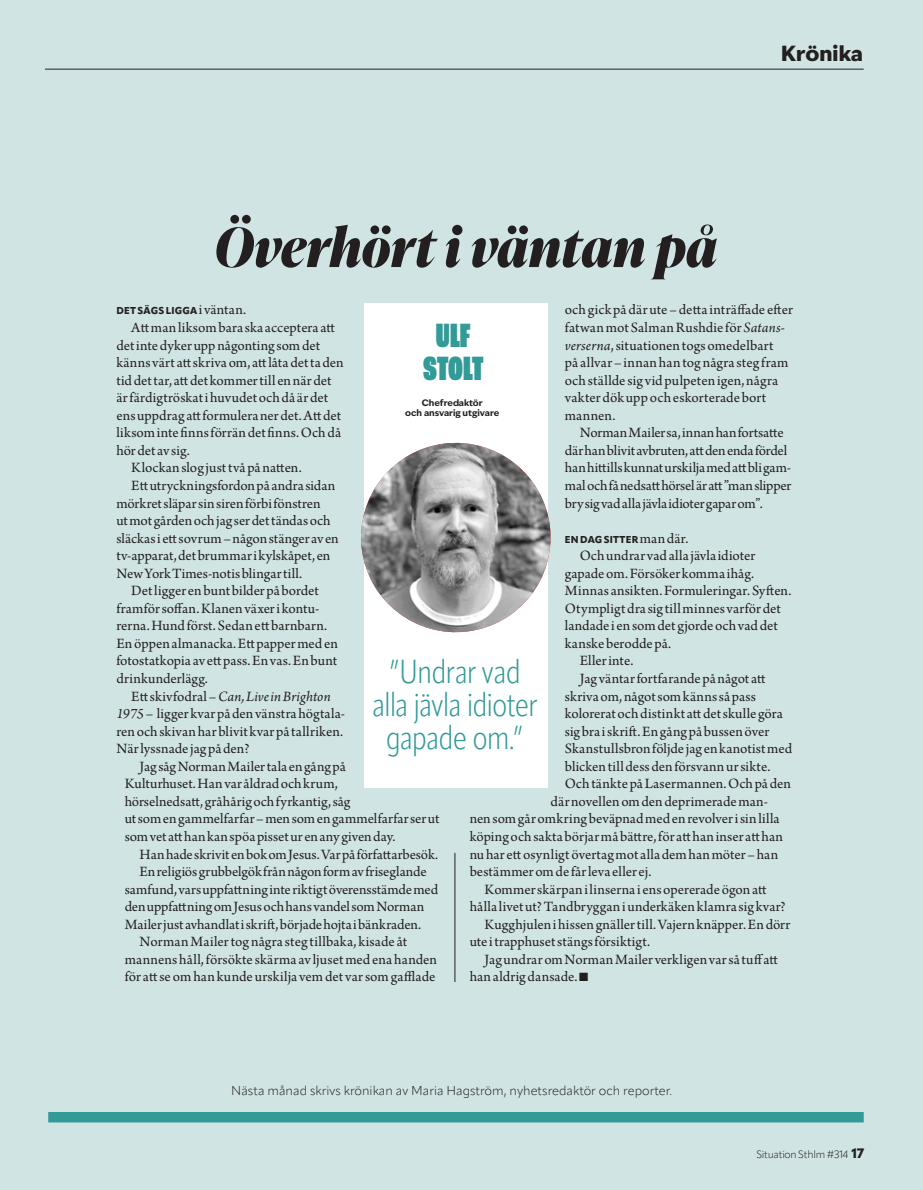
<style>
.page{position:relative;width:923px;height:1190px;background:#fff}
.page>*{position:absolute;margin:0;border:0;box-sizing:border-box;transform-origin:0 0}
.t1{font:italic 700 54px "Ivy Presto Display";letter-spacing:-.005em;color:#231f20}
.t2{font:900 extra-condensed 35.4px/32.2px "Roc Grotesk";color:#329a97;text-align:center}
.t3{font:300 33px/33px "Apparat Cond";letter-spacing:-.015em;color:#329a97;text-align:center}
.t4{font:800 21px "Ivy Epic";letter-spacing:.005em;color:#231f20}
.t5{font:15px/17.5px "Arno Pro";color:#231f20}
.t6{font:italic 15px "Arno Pro";letter-spacing:.005em;color:#231f20}
.t7{font:15px "Arno Pro";letter-spacing:.02em;color:#231f20}
.t8{font:300 12.75px "Apparat";color:#231f20}
.t9{font:300 12px "Apparat";color:#231f20}
.t10{font:300 10.5px "Apparat";letter-spacing:-.02em;color:#231f20}
.t11{font:800 9.9px "Apparat";letter-spacing:.02em;color:#231f20}
.t12{font:700 9px/10.8px "Ivy Epic";color:#231f20;text-align:center}
.s1{font-family:"Ivy Epic";font-weight:800;font-size:21px}
.s2{font-style:italic}
.s3{font-family:"Arno Pro";font-weight:400;font-size:15px}
.s4{font-style:normal}
.s5{font-weight:800;font-size:13.5px}
</style>
<div class="page">
<div style="left:0;top:0;width:922px;height:1190px;background:#d1e4e4"></div>
<hr style="left:45px;top:69px;width:818px;height:1px;background:#231f20">
<div style="left:48px;top:1112px;width:815px;height:10px;background:#329a97"></div>
<div style="left:363px;top:303px;width:184px;height:485px;background:#fff"></div>
<img style="left:361px;top:443px;width:190px;height:195px">
<hr style="left:454px;top:853px;width:1px;height:129px;background:#231f20">
<h3 class="t4" style="left:781px;top:39px;width:83px">Krönika</h3>
<p class="t9" style="left:772px;top:49px;width:92px">XXXX <span class="s1">XXxx</span></p>
<h1 class="t1" style="left:214px;top:208px;width:504px">Överhört i väntan på</h1>
<p class="t5" style="left:564px;top:302px;width:230px">och gick på där ute – detta inträffade efter fatwan mot Salman Rushdie för <span class="s2">Satans&shy;verserna</span>, situationen togs omedelbart<br>på allvar – innan han tog några steg fram och ställde sig vid pulpeten igen, några vakter dök upp och eskorterade bort mannen.</p>
<p class="t5" style="left:564px;top:425px;width:228px;text-indent:15px">Norman Mailer sa, innan han fortsatte där han blivit avbruten, att den enda fördel han hittills kunnat urskilja med att bli gam&shy;mal och få nedsatt hörsel är att ”man slipper bry sig vad alla jävla idioter gapar om”.</p>
<p class="t11" style="left:564px;top:533px;width:125px">EN DAG SITTER <span class="s3">man där.</span></p>
<p class="t5" style="left:579px;top:548px;width:177px">Och undrar vad alla jävla idioter</p>
<p class="t5" style="left:564px;top:565px;width:191px">gapade om. Försöker komma ihåg.</p>
<p class="t5" style="left:564px;top:583px;width:228px">Minnas ansikten. Formuleringar. Syften.</p>
<p class="t5" style="left:564px;top:600px;width:217px">Otympligt dra sig till minnes varför det</p>
<p class="t5" style="left:564px;top:618px;width:214px">landade i en som det gjorde och vad det</p>
<p class="t5" style="left:564px;top:635px;width:108px">kanske berodde på.</p>
<p class="t5" style="left:579px;top:653px;width:55px">Eller inte.</p>
<p class="t5" style="left:579px;top:671px;width:187px">Jag väntar fortfarande på något att</p>
<p class="t5" style="left:564px;top:688px;width:192px">skriva om, något som känns så pass</p>
<p class="t5" style="left:564px;top:706px;width:219px">kolorerat och distinkt att det skulle göra</p>
<p class="t5" style="left:564px;top:723px;width:206px">sig bra i skrift. En gång på bussen över</p>
<p class="t5" style="left:564px;top:741px;width:229px">Skanstullsbron följde jag en kanotist med</p>
<p class="t5" style="left:564px;top:758px;width:207px">blicken till dess den försvann ur sikte.</p>
<p class="t5" style="left:564px;top:776px;width:227px">Och tänkte på Lasermannen. Och på den</p>
<p class="t5" style="left:550px;top:793px;width:219px">där novellen om den deprimerade man-</p>
<p class="t5" style="left:469px;top:811px;width:311px">nen som går omkring beväpnad med en revolver i sin lilla</p>
<p class="t5" style="left:469px;top:828px;width:315px">köping och sakta börjar må bättre, för att han inser att han</p>
<p class="t5" style="left:469px;top:846px;width:310px">nu har ett osynligt övertag mot alla dem han möter – han</p>
<p class="t5" style="left:469px;top:864px;width:183px">bestämmer om de får leva eller ej.</p>
<p class="t5" style="left:484px;top:881px;width:283px">Kommer skärpan i linserna i ens opererade ögon att</p>
<p class="t5" style="left:469px;top:899px;width:317px">hålla livet ut? Tandbryggan i underkäken klamra sig kvar?</p>
<p class="t5" style="left:484px;top:916px;width:307px">Kugghjulen i hissen gnäller till. Vajern knäpper. En dörr</p>
<p class="t5" style="left:469px;top:934px;width:182px">ute i trapphuset stängs försiktigt.</p>
<p class="t5" style="left:484px;top:951px;width:295px">Jag undrar om Norman Mailer verkligen var så tuff att</p>
<p class="t5" style="left:469px;top:969px;width:120px">han aldrig dansade. ■</p>
<p class="t11" style="left:116px;top:305px;width:131px">DET SÄGS LIGGA <span class="s3">i väntan.</span></p>
<p class="t5" style="left:131px;top:320px;width:205px">Att man liksom bara ska acceptera att</p>
<p class="t5" style="left:116px;top:337px;width:205px">det inte dyker upp någonting som det</p>
<p class="t5" style="left:116px;top:355px;width:229px">känns värt att skriva om, att låta det ta den</p>
<p class="t5" style="left:116px;top:372px;width:216px">tid det tar, att det kommer till en när det</p>
<p class="t5" style="left:116px;top:390px;width:213px">är färdigtröskat i huvudet och då är det</p>
<p class="t5" style="left:116px;top:407px;width:226px">ens uppdrag att formulera ner det. Att det</p>
<p class="t5" style="left:116px;top:425px;width:226px">liksom inte finns förrän det finns. Och då</p>
<p class="t5" style="left:116px;top:442px;width:75px">hör det av sig.</p>
<p class="t5" style="left:131px;top:460px;width:172px">Klockan slog just två på natten.</p>
<p class="t5" style="left:131px;top:477px;width:205px">Ett utryckningsfordon på andra sidan</p>
<p class="t5" style="left:116px;top:495px;width:206px">mörkret släpar sin siren förbi fönstren</p>
<p class="t5" style="left:116px;top:513px;width:216px">ut mot gården och jag ser det tändas och</p>
<p class="t5" style="left:116px;top:530px;width:224px">släckas i ett sovrum – någon stänger av en</p>
<p class="t5" style="left:116px;top:548px;width:215px">tv-apparat, det brummar i kylskåpet, en</p>
<p class="t5" style="left:116px;top:565px;width:187px">New York Times-notis blingar till.</p>
<p class="t5" style="left:131px;top:583px;width:189px">Det ligger en bunt bilder på bordet</p>
<p class="t5" style="left:116px;top:600px;width:204px">framför soffan. Klanen växer i kontu-</p>
<p class="t5" style="left:116px;top:618px;width:212px">rerna. Hund först. Sedan ett barnbarn.</p>
<p class="t5" style="left:116px;top:635px;width:223px">En öppen almanacka. Ett papper med en</p>
<p class="t5" style="left:116px;top:653px;width:222px">fotostatkopia av ett pass. En vas. En bunt</p>
<p class="t7" style="left:116px;top:670px;width:93px">drinkunderlägg.</p>
<p class="t6" style="left:131px;top:687px;width:201px"><span class="s4">Ett skivfodral –</span> Can, Live in Brighton</p>
<p class="t5" style="left:116px;top:706px;width:230px"><span class="s2">1975</span> – ligger kvar på den vänstra högtala-</p>
<p class="t5" style="left:116px;top:723px;width:228px">ren och skivan har blivit kvar på tallriken.</p>
<p class="t5" style="left:116px;top:741px;width:134px">När lyssnade jag på den?</p>
<p class="t5" style="left:139px;top:758px;width:208px">Jag såg Norman Mailer tala en gång på</p>
<p class="t5" style="left:125px;top:776px;width:214px">Kulturhuset. Han var åldrad och krum,</p>
<p class="t5" style="left:125px;top:793px;width:227px">hörselnedsatt, gråhårig och fyrkantig, såg</p>
<p class="t5" style="left:125px;top:811px;width:316px">ut som en gammelfarfar – men som en gammelfarfar ser ut</p>
<p class="t5" style="left:125px;top:828px;width:272px">som vet att han kan spöa pisset ur en any given day.</p>
<p class="t5" style="left:139px;top:846px;width:300px">Han hade skrivit en bok om Jesus. Var på författarbesök.</p>
<p class="t5" style="left:139px;top:864px;width:288px">En religiös grubbelgök från någon form av friseglande</p>
<p class="t5" style="left:125px;top:881px;width:315px">samfund, vars uppfattning inte riktigt överensstämde med</p>
<p class="t5" style="left:125px;top:899px;width:301px">den uppfattning om Jesus och hans vandel som Norman</p>
<p class="t5" style="left:125px;top:916px;width:298px">Mailer just avhandlat i skrift, började hojta i bänkraden.</p>
<p class="t5" style="left:139px;top:934px;width:269px">Norman Mailer tog några steg tillbaka, kisade åt</p>
<p class="t5" style="left:125px;top:951px;width:314px">mannens håll, försökte skärma av ljuset med ena handen</p>
<p class="t5" style="left:125px;top:969px;width:312px">för att se om han kunde urskilja vem det var som gafflade</p>
<h2 class="t2" style="left:423px;top:321px;width:62px">ULF<br>STOLT</h2>
<p class="t12" style="left:405px;top:397px;width:95px">Chefredaktör<br>och ansvarig utgivare</p>
<h3 class="t3" style="left:372px;top:655px;width:166px">”Undrar vad alla jävla idioter gapade om.”</h3>
<p class="t8" style="left:231px;top:1083px;width:442px">Nästa månad skrivs krönikan av Maria Hagström, nyhetsredaktör och reporter.</p>
<p class="t10" style="left:756px;top:1148px;width:109px">Situation Sthlm #314 <span class="s5">17</span></p>
</div>
